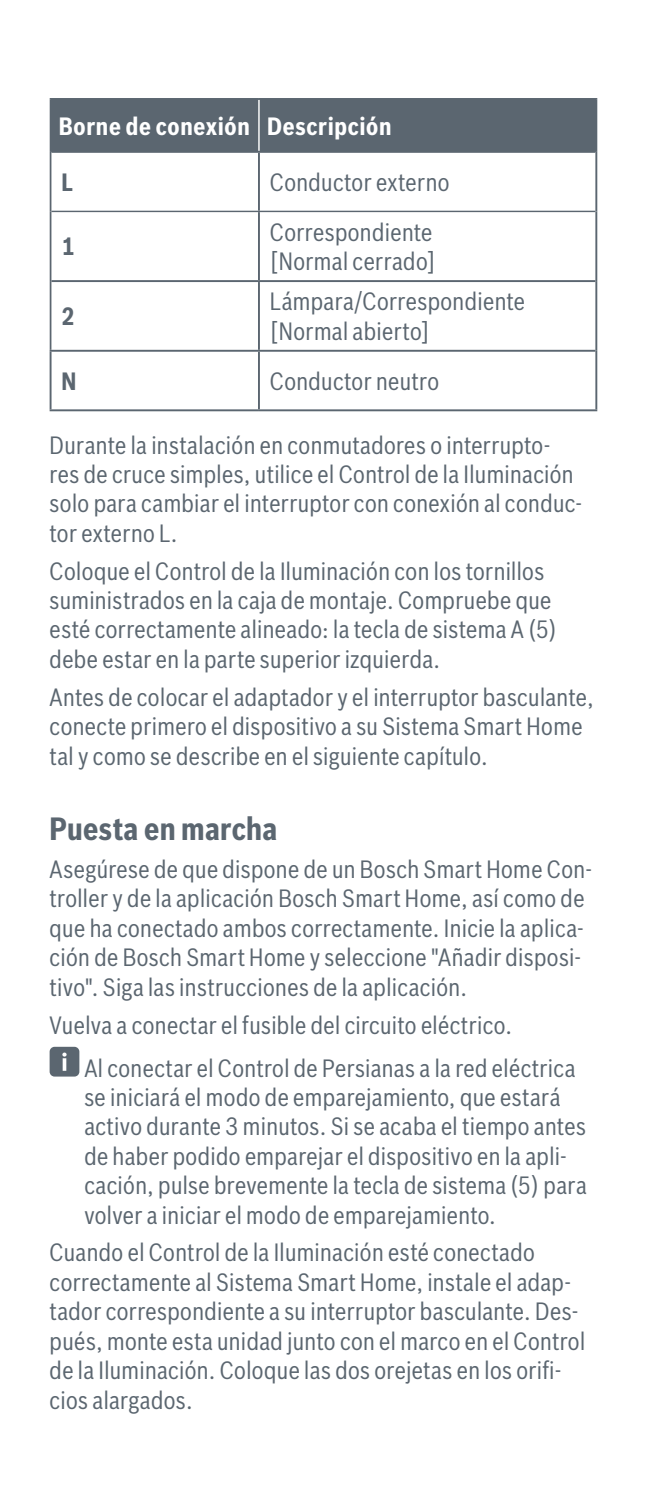
<style>
.page{position:relative;width:645px;height:1489px;background:#fff}
.page>*{position:absolute;margin:0;border:0;box-sizing:border-box;transform-origin:0 0}
.t1{font:700 31.5px "Bosch Sans Cond";letter-spacing:.01em;color:#5b6670}
.t2{font:24.5px/29.4px "Bosch Sans Cond";letter-spacing:.015em;color:#5b6670}
.t3{font:700 24.5px "Bosch Sans Cond";letter-spacing:.03em;color:#fff}
.t4{font:700 24.5px "Bosch Sans Cond";color:#5b6670}
</style>
<div class="page">
<div style="left:51px;top:100px;width:544px;height:51px;background:#5b6670"></div>
<hr style="left:258px;top:100px;width:2px;height:51px;background:#fff">
<hr style="left:258px;top:153px;width:2px;height:58px;background:#5b6670">
<hr style="left:258px;top:212px;width:2px;height:68px;background:#5b6670">
<hr style="left:258px;top:282px;width:2px;height:68px;background:#5b6670">
<hr style="left:258px;top:352px;width:2px;height:57px;background:#5b6670">
<hr style="left:50px;top:409px;width:209px;height:2px;background:#5b6670">
<hr style="left:259px;top:409px;width:338px;height:2px;background:#5b6670">
<hr style="left:50px;top:98px;width:209px;height:2px;background:#5b6670">
<hr style="left:50px;top:100px;width:1px;height:52px;background:#5b6670">
<hr style="left:259px;top:98px;width:338px;height:2px;background:#5b6670">
<hr style="left:50px;top:152px;width:1px;height:59px;background:#5b6670">
<hr style="left:50px;top:211px;width:1px;height:70px;background:#5b6670">
<hr style="left:50px;top:281px;width:1px;height:69px;background:#5b6670">
<hr style="left:51px;top:211px;width:208px;height:1px;background:#5b6670">
<hr style="left:259px;top:211px;width:336px;height:1px;background:#5b6670">
<hr style="left:51px;top:151px;width:208px;height:2px;background:#5b6670">
<hr style="left:259px;top:151px;width:336px;height:2px;background:#5b6670">
<hr style="left:50px;top:352px;width:2px;height:57px;background:#5b6670">
<hr style="left:51px;top:280px;width:208px;height:2px;background:#5b6670">
<hr style="left:259px;top:280px;width:336px;height:2px;background:#5b6670">
<hr style="left:50px;top:350px;width:209px;height:2px;background:#5b6670">
<hr style="left:259px;top:350px;width:336px;height:2px;background:#5b6670">
<hr style="left:595px;top:100px;width:2px;height:52px;background:#5b6670">
<hr style="left:595px;top:152px;width:2px;height:59px;background:#5b6670">
<hr style="left:595px;top:211px;width:2px;height:70px;background:#5b6670">
<hr style="left:595px;top:281px;width:2px;height:70px;background:#5b6670">
<hr style="left:595px;top:351px;width:2px;height:58px;background:#5b6670">
<div style="left:50px;top:1046px;width:29px;height:30px;background:#5b6670;border-radius:5px"></div>
<svg style="left:62px;top:1052px;width:5px;height:18px"></svg>
<p class="t3" style="left:59px;top:107px;width:334px">Borne de conexión Descripción</p>
<p class="t4" style="left:61px;top:164px;width:13px">L</p>
<p class="t2" style="left:270px;top:165px;width:181px">Conductor externo</p>
<p class="t4" style="left:61px;top:228px;width:15px">1</p>
<p class="t4" style="left:61px;top:298px;width:15px">2</p>
<p class="t2" style="left:270px;top:215px;width:167px">Correspondiente [Normal cerrado]</p>
<p class="t2" style="left:270px;top:285px;width:257px">Lámpara/Correspondiente [Normal abierto]</p>
<p class="t4" style="left:61px;top:362px;width:16px">N</p>
<p class="t2" style="left:270px;top:364px;width:171px">Conductor neutro</p>
<p class="t2" style="left:50px;top:428px;width:534px">Durante la instalación en conmutadores o interrupto&shy;res de cruce simples, utilice el Control de la Iluminación solo para cambiar el interruptor con conexión al conduc&shy;tor externo L.</p>
<p class="t2" style="left:50px;top:554px;width:509px">Coloque el Control de la Iluminación con los tornillos suministrados en la caja de montaje. Compruebe que esté correctamente alineado: la tecla de sistema A (5) debe estar en la parte superior izquierda.</p>
<p class="t2" style="left:50px;top:680px;width:545px">Antes de colocar el adaptador y el interruptor basculante, conecte primero el dispositivo a su Sistema Smart Home tal y como se describe en el siguiente capítulo.</p>
<p class="t1" style="left:50px;top:805px;width:229px">Puesta en marcha</p>
<p class="t2" style="left:50px;top:852px;width:544px">Asegúrese de que dispone de un Bosch Smart Home Con&shy;troller y de la aplicación Bosch Smart Home, así como de que ha conectado ambos correctamente. Inicie la aplica&shy;ción de Bosch Smart Home y seleccione "Añadir disposi&shy;tivo". Siga las instrucciones de la aplicación.</p>
<p class="t2" style="left:84px;top:1001px;width:493px;line-height:43.1px;text-indent:-35px">Vuelva a conectar el fusible del circuito eléctrico.<br>Al conectar el Control de Persianas a la red eléctrica</p>
<p class="t2" style="left:84px;top:1080px;width:504px">se iniciará el modo de emparejamiento, que estará activo durante 3 minutos. Si se acaba el tiempo antes de haber podido emparejar el dispositivo en la apli&shy;cación, pulse brevemente la tecla de sistema (5) para volver a iniciar el modo de emparejamiento.</p>
<p class="t2" style="left:50px;top:1235px;width:537px">Cuando el Control de la Iluminación esté conectado correctamente al Sistema Smart Home, instale el adap&shy;tador correspondiente a su interruptor basculante. Des&shy;pués, monte esta unidad junto con el marco en el Control de la Iluminación. Coloque las dos orejetas en los orifi&shy;cios alargados.</p>
</div>
